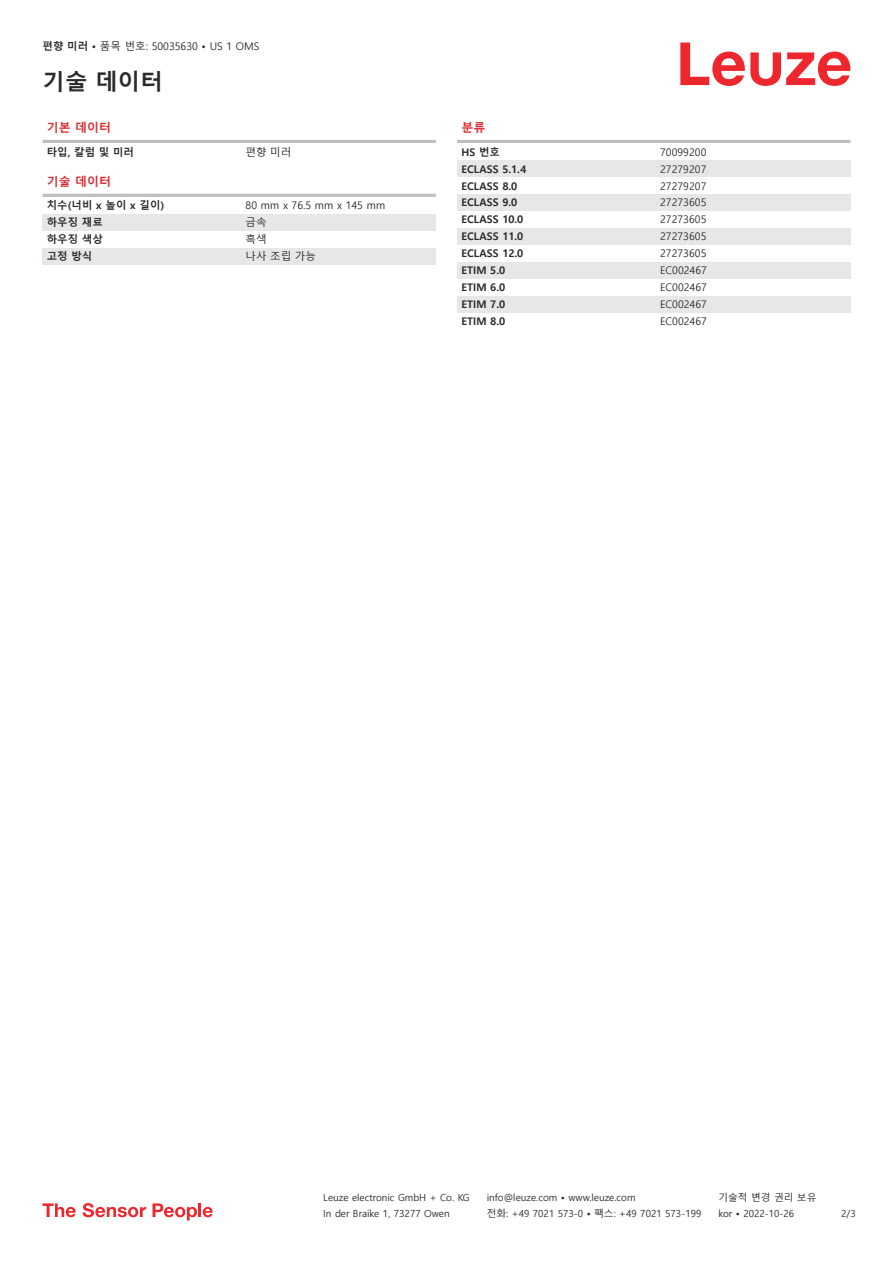
<style>
.page{position:relative;width:893px;height:1263px;background:#fff}
.page>*{position:absolute;margin:0;border:0;box-sizing:border-box;transform-origin:0 0}
.t1{font:700 22.5px "Malgun Gothic";color:#2b292a}
.t2{font:700 12px "Malgun Gothic";color:#db2a30}
.t3{font:10.5px "Malgun Gothic";color:#2b292a}
.t4{font:700 10.5px "Malgun Gothic";color:#2b292a}
.t5{font:9.75px "Malgun Gothic";color:#2b292a}
.s1{font-weight:700}
</style>
<div class="page">
<svg style="left:680px;top:43px;width:170px;height:43px"></svg>
<hr style="left:43px;top:140px;width:393px;height:3px;background:#bdbfc1">
<hr style="left:43px;top:194px;width:393px;height:3px;background:#bdbfc1">
<div style="left:43px;top:214px;width:199px;height:17px;background:#e6e7e9"></div>
<div style="left:242px;top:214px;width:194px;height:17px;background:#e6e7e9"></div>
<div style="left:43px;top:248px;width:199px;height:17px;background:#e6e7e9"></div>
<div style="left:242px;top:248px;width:194px;height:17px;background:#e6e7e9"></div>
<hr style="left:457px;top:140px;width:393px;height:3px;background:#bdbfc1">
<div style="left:457px;top:160px;width:200px;height:17px;background:#e6e7e9"></div>
<div style="left:657px;top:160px;width:193px;height:17px;background:#e6e7e9"></div>
<div style="left:457px;top:194px;width:200px;height:17px;background:#e6e7e9"></div>
<div style="left:657px;top:194px;width:193px;height:17px;background:#e6e7e9"></div>
<div style="left:457px;top:228px;width:200px;height:17px;background:#e6e7e9"></div>
<div style="left:657px;top:228px;width:193px;height:17px;background:#e6e7e9"></div>
<div style="left:457px;top:262px;width:200px;height:17px;background:#e6e7e9"></div>
<div style="left:657px;top:262px;width:193px;height:17px;background:#e6e7e9"></div>
<div style="left:457px;top:296px;width:200px;height:17px;background:#e6e7e9"></div>
<div style="left:657px;top:296px;width:193px;height:17px;background:#e6e7e9"></div>
<svg style="left:43px;top:1203px;width:33px;height:14px"></svg>
<svg style="left:83px;top:1203px;width:63px;height:14px"></svg>
<svg style="left:153px;top:1203px;width:44px;height:17px"></svg>
<hr style="left:198px;top:1203px;width:3px;height:14px;background:#ed272d">
<svg style="left:203px;top:1207px;width:10px;height:10px"></svg>
<p class="t3" style="left:43px;top:41px;width:218px"><span class="s1">편향 미러 •</span> 품목 번호: 50035630 <span class="s1">•</span> US 1 OMS</p>
<h1 class="t1" style="left:43px;top:69px;width:122px">기술 데이터</h1>
<p class="t2" style="left:47px;top:121px;width:66px">기본 데이터</p>
<p class="t4" style="left:47px;top:146px;width:89px">타입, 칼럼 및 미러</p>
<p class="t3" style="left:246px;top:146px;width:47px">편향 미러</p>
<p class="t2" style="left:47px;top:175px;width:66px">기술 데이터</p>
<p class="t4" style="left:47px;top:199px;width:119px">치수(너비 x 높이 x 길이)</p>
<p class="t3" style="left:246px;top:200px;width:141px">80 mm x 76.5 mm x 145 mm</p>
<p class="t4" style="left:47px;top:216px;width:58px">하우징 재료</p>
<p class="t3" style="left:246px;top:217px;width:22px">금속</p>
<p class="t4" style="left:47px;top:233px;width:58px">하우징 색상</p>
<p class="t3" style="left:246px;top:234px;width:22px">흑색</p>
<p class="t4" style="left:47px;top:250px;width:47px">고정 방식</p>
<p class="t3" style="left:246px;top:250px;width:72px">나사 조립 가능</p>
<p class="t2" style="left:461px;top:121px;width:25px">분류</p>
<p class="t4" style="left:461px;top:146px;width:40px">HS 번호</p>
<p class="t3" style="left:660px;top:146px;width:48px">70099200</p>
<p class="t4" style="left:461px;top:163px;width:66px">ECLASS 5.1.4</p>
<p class="t3" style="left:660px;top:163px;width:48px">27279207</p>
<p class="t4" style="left:461px;top:179px;width:57px">ECLASS 8.0</p>
<p class="t3" style="left:660px;top:180px;width:48px">27279207</p>
<p class="t4" style="left:461px;top:196px;width:57px">ECLASS 9.0</p>
<p class="t3" style="left:660px;top:197px;width:48px">27273605</p>
<p class="t4" style="left:461px;top:213px;width:63px">ECLASS 10.0</p>
<p class="t3" style="left:660px;top:214px;width:48px">27273605</p>
<p class="t4" style="left:461px;top:230px;width:63px">ECLASS 11.0</p>
<p class="t3" style="left:660px;top:231px;width:48px">27273605</p>
<p class="t4" style="left:461px;top:247px;width:63px">ECLASS 12.0</p>
<p class="t3" style="left:660px;top:247px;width:48px">27273605</p>
<p class="t4" style="left:461px;top:264px;width:45px">ETIM 5.0</p>
<p class="t3" style="left:660px;top:264px;width:48px">EC002467</p>
<p class="t4" style="left:461px;top:281px;width:45px">ETIM 6.0</p>
<p class="t3" style="left:660px;top:281px;width:48px">EC002467</p>
<p class="t4" style="left:461px;top:298px;width:45px">ETIM 7.0</p>
<p class="t3" style="left:660px;top:298px;width:48px">EC002467</p>
<p class="t4" style="left:461px;top:315px;width:45px">ETIM 8.0</p>
<p class="t3" style="left:660px;top:315px;width:48px">EC002467</p>
<p class="t5" style="left:323px;top:1192px;width:148px">Leuze electronic GmbH + Co. KG</p>
<p class="t5" style="left:487px;top:1192px;width:150px">info@leuze.com • www.leuze.com</p>
<p class="t5" style="left:718px;top:1192px;width:100px">기술적 변경 권리 보유</p>
<p class="t5" style="left:323px;top:1208px;width:128px">In der Braike 1, 73277 Owen</p>
<p class="t5" style="left:487px;top:1208px;width:216px">전화: +49 7021 573-0 • 팩스: +49 7021 573-199</p>
<p class="t5" style="left:718px;top:1208px;width:77px">kor • 2022-10-26</p>
<p class="t5" style="left:841px;top:1208px;width:16px">2 /3</p>
</div>
